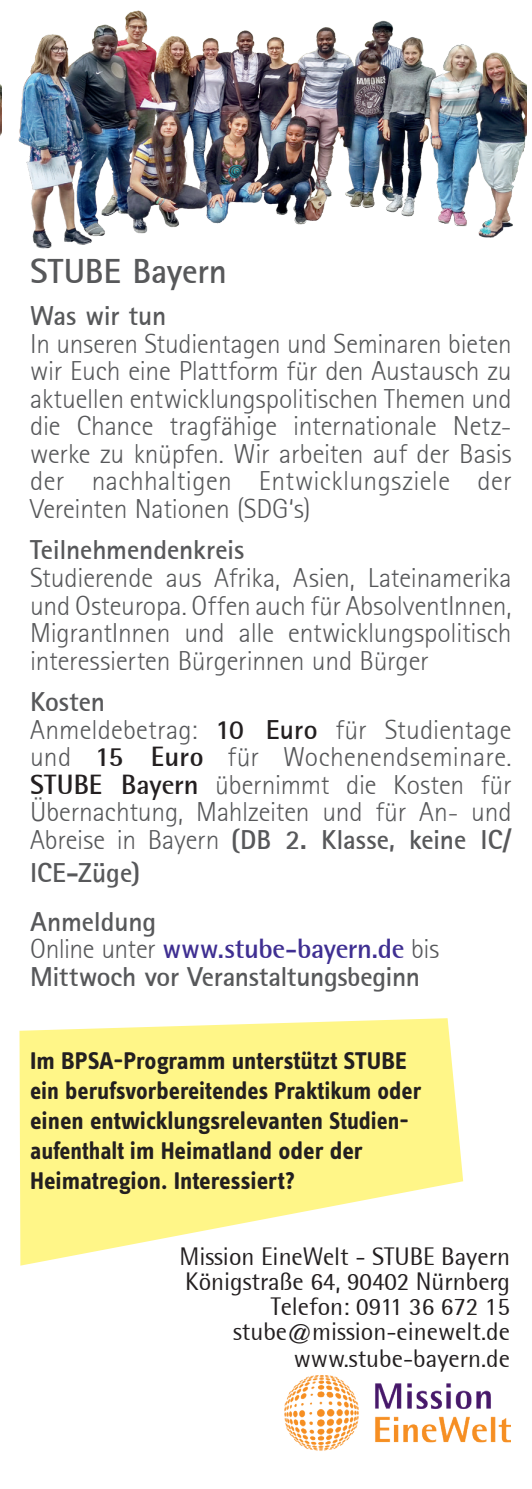
<style>
.page{position:relative;width:532px;height:1489px;background:#fff}
.page>*{position:absolute;margin:0;border:0;box-sizing:border-box;transform-origin:0 0}
.Vorspann{font:35px "Rotis Sans Serif Bold 65";letter-spacing:-.01em;color:#57585a}
.Vorspann-2{font:27.5px/27.5px "Rotis Sans Serif Light 45";letter-spacing:-.005em;color:#57585a}
.Vorspann-3{font:27.5px/27.5px "Rotis Sans Serif Bold 65";letter-spacing:-.01em;color:#57585a}
.t1{font:700 25px/30px "Info OT Text";color:#231f20}
.t2{font:25px "Rotis Semi Sans";color:#231f20}
.s1{font-family:"Rotis Sans Serif Bold 65"}
.s2{font-family:"Rotis Sans Serif Bold 65";color:#231f20}
.s3{font-family:"Rotis Semi Sans";font-weight:700;color:#231f20}
.s4{font-family:"Rotis Sans Serif Light 45"}
.s5{font-family:"Rotis Semi Sans";font-weight:700;color:#3f2f92}
</style>
<div class="page">
<svg style="left:19px;top:1018px;width:444px;height:247px;fill:#fff688"></svg>
<img style="left:284px;top:1375px;width:226px;height:76px">
<img style="left:0;top:10px;width:526px;height:239px">
<div style="left:350px;top:1447px;width:15px;height:12px;background:#fff"></div>
<p class="Vorspann" style="left:30px;top:249px;width:198px">STUBE Bayern</p>
<p class="Vorspann-3" style="left:30px;top:301px;width:138px">Was wir tun</p>
<p class="Vorspann-2" style="left:30px;top:330px;width:483px;text-align:justify">In unseren Studientagen und Seminaren bieten wir Euch eine Plattform für den Austausch zu aktuellen entwicklungspolitischen Themen und die Chance tragfähige internationale Netz&shy;werke zu knüpfen. Wir arbeiten auf der Basis der nachhaltigen Entwicklungsziele der Vereinten Nationen (SDG‘s)</p>
<p class="Vorspann-2" style="left:30px;top:536px;width:483px"><span class="s1">Teilnehmendenkreis<br></span>Studierende aus Afrika, Asien, Lateinamerika und Osteuropa. Offen auch für AbsolventInnen, MigrantInnen und alle entwicklungspolitisch interessierten Bürgerinnen und Bürger</p>
<p class="Vorspann-2" style="left:30px;top:688px;width:483px"><span class="s1">Kosten<br></span>Anmeldebetrag: <span class="s2">10 Euro</span> für Studientage und <span class="s3">15 Euro</span> für Wochenendseminare.<br><span class="s3">STUBE Bayern</span> übernimmt die Kosten für Übernachtung, Mahlzeiten und für An- und Abreise in Bayern <span class="s1">(DB 2. Klasse, keine IC/</span></p>
<p class="Vorspann-3" style="left:30px;top:858px;width:112px">ICE-Züge)</p>
<p class="Vorspann-3" style="left:30px;top:907px;width:410px">Anmeldung<br><span class="s4">Online unter</span> <span class="s5">www.stube-bayern.de</span> <span class="s4">bis<br></span>Mittwoch vor Veranstaltungsbeginn</p>
<p class="t1" style="left:30px;top:1045px;width:392px">Im BPSA-Programm unterstützt STUBE ein berufsvorbereitendes Praktikum oder einen entwicklungsrelevanten Studien&shy;aufenthalt im Heimatland oder der Heimatregion. Interessiert?</p>
<p class="t2" style="left:179px;top:1241px;width:332px">Mission EineWelt - STUBE Bayern</p>
<p class="t2" style="left:185px;top:1266px;width:326px">Königstraße 64, 90402 Nürnberg</p>
<p class="t2" style="left:271px;top:1291px;width:240px">Telefon: 0911 36 672 15</p>
<p class="t2" style="left:233px;top:1316px;width:278px">stube@mission-einewelt.de</p>
<p class="t2" style="left:293px;top:1343px;width:218px">www.stube-bayern.de</p>
</div>
